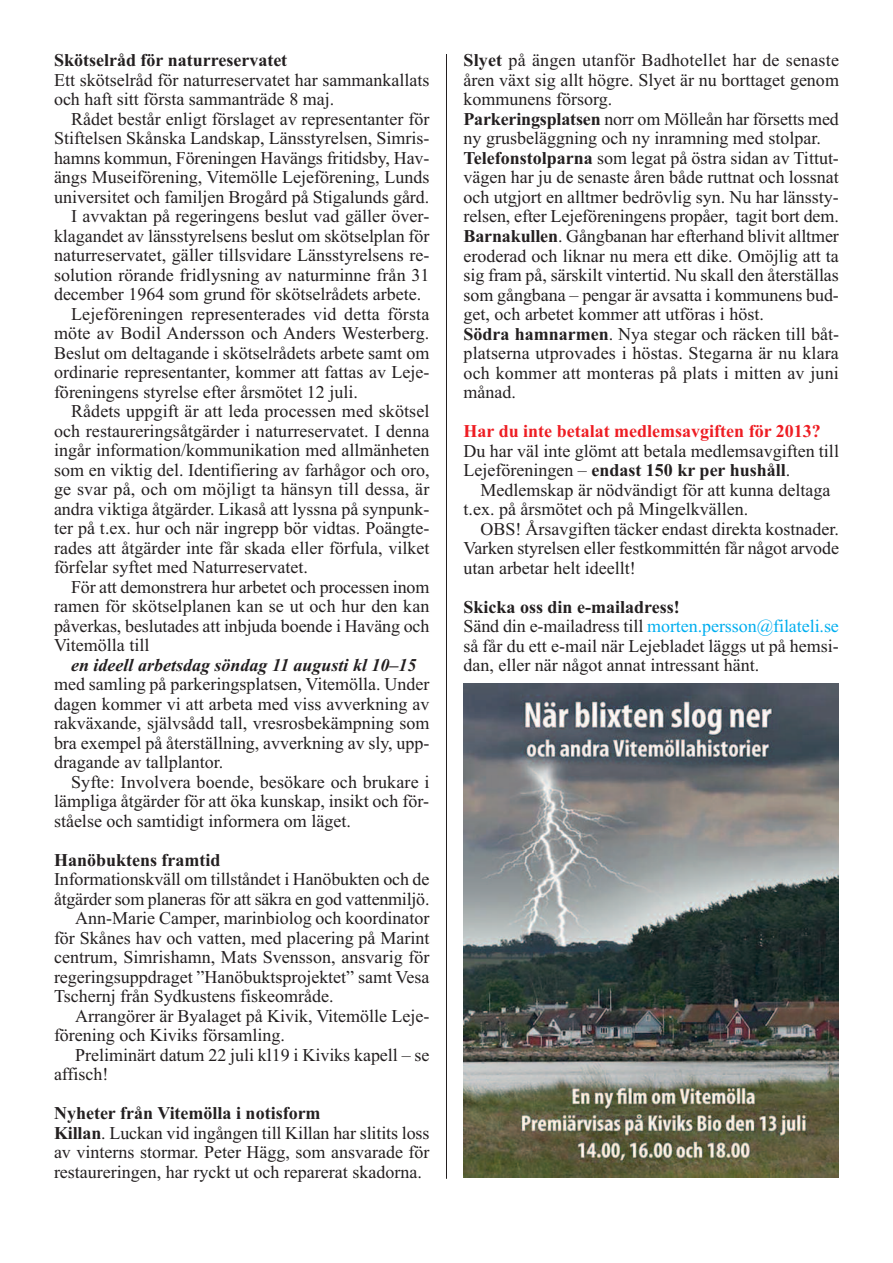
<style>
.page{position:relative;width:893px;height:1263px;background:#fff}
.page>*{position:absolute;margin:0;border:0;box-sizing:border-box;transform-origin:0 0}
.t1{font:18px/19.5px "Times New Roman";color:#231f20}
.t2{font:700 18px "Times New Roman";color:#231f20}
.t3{font:italic 700 18px "Times New Roman";color:#231f20}
.t4{font:700 18px "Times New Roman";color:#ee1d23}
.s1{font-weight:700}
.s2{color:#00aeef}
</style>
<div class="page">
<hr style="left:446px;top:54px;width:1px;height:1125px;background:#231f20">
<img style="left:463px;top:683px;width:376px;height:495px">
<p class="t2" style="left:54px;top:49px;width:235px">Skötselråd för naturreservatet</p>
<p class="t1" style="left:54px;top:70px;width:377px">Ett skötselråd för naturreservatet har sammankallats och haft sitt första sammanträde 8 maj.</p>
<p class="t1" style="left:71px;top:109px;width:360px">Rådet består enligt förslaget av representanter för</p>
<p class="t1" style="left:54px;top:128px;width:377px">Stiftelsen Skånska Landskap, Länsstyrelsen, Simris-</p>
<p class="t1" style="left:54px;top:148px;width:377px">hamns kommun, Föreningen Havängs fritidsby, Hav-</p>
<p class="t1" style="left:54px;top:167px;width:377px">ängs Museiförening, Vitemölle Lejeförening, Lunds</p>
<p class="t1" style="left:54px;top:187px;width:377px">universitet och familjen Brogård på Stigalunds gård.</p>
<p class="t1" style="left:71px;top:206px;width:360px">I avvaktan på regeringens beslut vad gäller över-</p>
<p class="t1" style="left:54px;top:226px;width:377px">klagandet av länsstyrelsens beslut om skötselplan för</p>
<p class="t1" style="left:54px;top:245px;width:377px">naturreservatet, gäller tillsvidare Länsstyrelsens re-</p>
<p class="t1" style="left:54px;top:265px;width:377px">solution rörande fridlysning av naturminne från 31</p>
<p class="t1" style="left:54px;top:284px;width:369px">december 1964 som grund för skötselrådets arbete.</p>
<p class="t1" style="left:71px;top:304px;width:360px">Lejeföreningen representerades vid detta första</p>
<p class="t1" style="left:54px;top:323px;width:377px">möte av Bodil Andersson och Anders Westerberg.</p>
<p class="t1" style="left:54px;top:343px;width:377px">Beslut om deltagande i skötselrådets arbete samt om</p>
<p class="t1" style="left:54px;top:362px;width:377px">ordinarie representanter, kommer att fattas av Leje-</p>
<p class="t1" style="left:54px;top:382px;width:305px">föreningens styrelse efter årsmötet 12 juli.</p>
<p class="t1" style="left:71px;top:401px;width:360px">Rådets uppgift är att leda processen med skötsel</p>
<p class="t1" style="left:54px;top:421px;width:377px">och restaureringsåtgärder i naturreservatet. I denna</p>
<p class="t1" style="left:54px;top:440px;width:377px">ingår information/kommunikation med allmänheten</p>
<p class="t1" style="left:54px;top:460px;width:377px">som en viktig del. Identifiering av farhågor och oro,</p>
<p class="t1" style="left:54px;top:479px;width:377px">ge svar på, och om möjligt ta hänsyn till dessa, är</p>
<p class="t1" style="left:54px;top:499px;width:377px">andra viktiga åtgärder. Likaså att lyssna på synpunk-</p>
<p class="t1" style="left:54px;top:518px;width:377px">ter på t.ex. hur och när ingrepp bör vidtas. Poängte-</p>
<p class="t1" style="left:54px;top:538px;width:377px">rades att åtgärder inte får skada eller förfula, vilket</p>
<p class="t1" style="left:54px;top:557px;width:255px">förfelar syftet med Naturreservatet.</p>
<p class="t1" style="left:71px;top:577px;width:360px">För att demonstrera hur arbetet och processen inom</p>
<p class="t1" style="left:54px;top:596px;width:377px">ramen för skötselplanen kan se ut och hur den kan</p>
<p class="t1" style="left:54px;top:616px;width:377px">påverkas, beslutades att inbjuda boende i Haväng och</p>
<p class="t1" style="left:54px;top:635px;width:97px">Vitemölla till</p>
<p class="t3" style="left:71px;top:654px;width:347px">en ideell arbetsdag söndag 11 augusti kl 10–15</p>
<p class="t1" style="left:54px;top:674px;width:377px;text-align:justify">med samling på parkeringsplatsen, Vitemölla. Under dagen kommer vi att arbeta med viss avverkning av rakväxande, självsådd tall, vresrosbekämpning som bra exempel på återställning, avverkning av sly, upp&shy;dragande av tallplantor.</p>
<p class="t1" style="left:54px;top:772px;width:377px;text-align:justify;text-indent:17px">Syfte: Involvera boende, besökare och brukare i lämpliga åtgärder för att öka kunskap, insikt och för&shy;ståelse och samtidigt informera om läget.</p>
<p class="t2" style="left:54px;top:849px;width:168px">Hanöbuktens framtid</p>
<p class="t1" style="left:54px;top:869px;width:377px">Informationskväll om tillståndet i Hanöbukten och de</p>
<p class="t1" style="left:54px;top:889px;width:377px">åtgärder som planeras för att säkra en god vattenmiljö.</p>
<p class="t1" style="left:75px;top:908px;width:356px">Ann-Marie Camper, marinbiolog och koordinator</p>
<p class="t1" style="left:54px;top:928px;width:377px">för Skånes hav och vatten, med placering på Marint</p>
<p class="t1" style="left:54px;top:947px;width:377px">centrum, Simrishamn, Mats Svensson, ansvarig för</p>
<p class="t1" style="left:54px;top:967px;width:377px">regeringsuppdraget ”Hanöbuktsprojektet” samt Vesa</p>
<p class="t1" style="left:54px;top:986px;width:281px">Tschernj från Sydkustens fiskeområde.</p>
<p class="t1" style="left:75px;top:1006px;width:356px">Arrangörer är Byalaget på Kivik, Vitemölle Leje-</p>
<p class="t1" style="left:54px;top:1025px;width:232px">förening och Kiviks församling.</p>
<p class="t1" style="left:75px;top:1045px;width:356px">Preliminärt datum 22 juli kl19 i Kiviks kapell – se</p>
<p class="t1" style="left:54px;top:1064px;width:56px">affisch!</p>
<p class="t1" style="left:54px;top:1103px;width:377px"><span class="s1">Nyheter från Vitemölla i notisform<br>Killan</span>. Luckan vid ingången till Killan har slitits loss av vinterns stormar. Peter Hägg, som ansvarade för restaureringen, har ryckt ut och reparerat skadorna.</p>
<p class="t1" style="left:463px;top:51px;width:377px"><span class="s1">Slyet</span> på ängen utanför Badhotellet har de senaste åren växt sig allt högre. Slyet är nu borttaget genom kommunens försorg.<br><span class="s1">Parkeringsplatsen</span> norr om Mölleån har försetts med ny grusbeläggning och ny inramning med stolpar.<br><span class="s1">Telefonstolparna</span> som legat på östra sidan av Tittut&shy;vägen har ju de senaste åren både ruttnat och lossnat och utgjort en alltmer bedrövlig syn. Nu har länssty&shy;relsen, efter Lejeföreningens propåer, tagit bort dem.<br><span class="s1">Barnakullen</span>. Gångbanan har efterhand blivit alltmer eroderad och liknar nu mera ett dike. Omöjlig att ta sig fram på, särskilt vintertid. Nu skall den återställas som gångbana – pengar är avsatta i kommunens bud&shy;get, och arbetet kommer att utföras i höst.<br><span class="s1">Södra hamnarmen</span>. Nya stegar och räcken till båt&shy;platserna utprovades i höstas. Stegarna är nu klara och kommer att monteras på plats i mitten av juni månad.</p>
<p class="t4" style="left:463px;top:420px;width:359px">Har du inte betalat medlemsavgiften för 2013?</p>
<p class="t1" style="left:463px;top:441px;width:377px">Du har väl inte glömt att betala medlemsavgiften till<br>Lejeföreningen – <span class="s1">endast 150 kr per hushåll</span>.</p>
<p class="t1" style="left:463px;top:480px;width:368px;text-indent:17px">Medlemskap är nödvändigt för att kunna deltaga t.ex. på årsmötet och på Mingelkvällen.</p>
<p class="t1" style="left:463px;top:519px;width:377px;text-align:justify;text-indent:17px">OBS! Årsavgiften täcker endast direkta kostnader.<br>Varken styrelsen eller festkommittén får något arvode utan arbetar helt ideellt!</p>
<p class="t1" style="left:463px;top:597px;width:377px"><span class="s1">Skicka oss din e-mailadress!<br></span>Sänd din e-mailadress till <span class="s2">morten.persson@filateli.se </span>så får du ett e-mail när Lejebladet läggs ut på hemsi&shy;dan, eller när något annat intressant hänt.</p>
</div>
